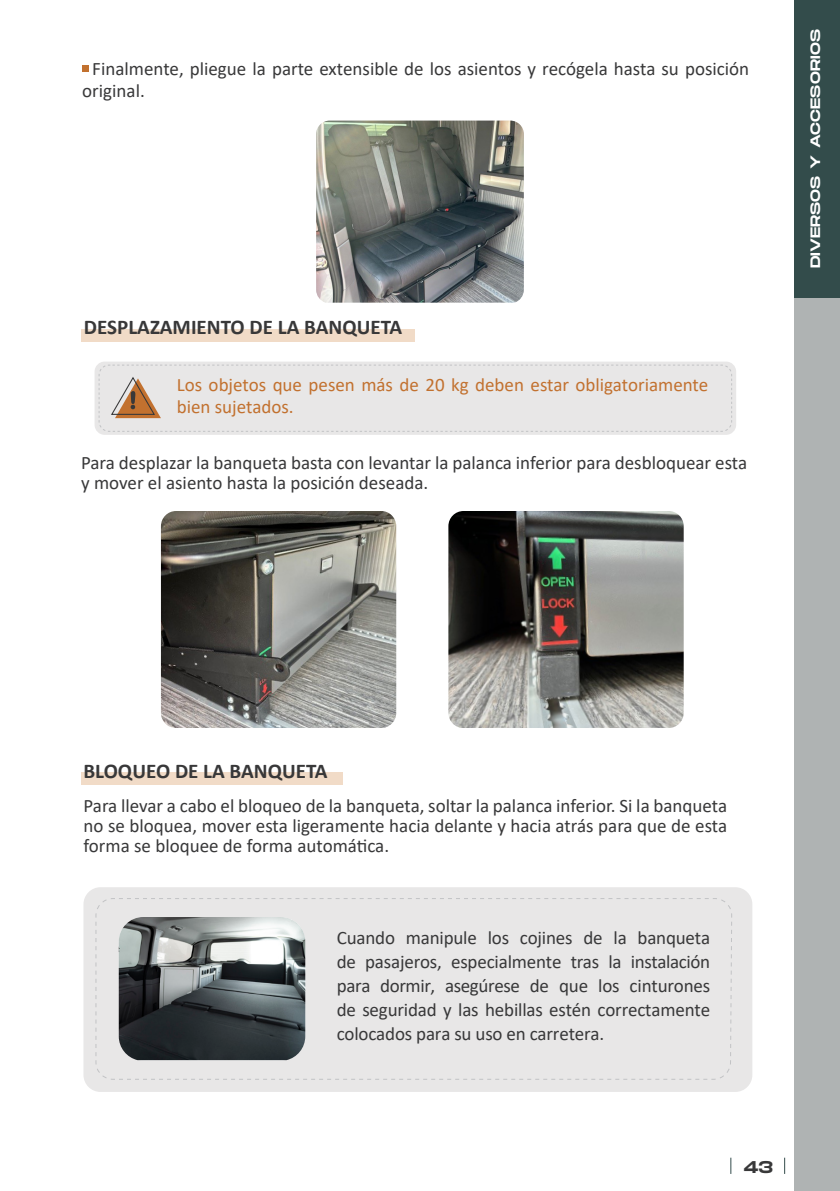
<style>
.page{position:relative;width:840px;height:1191px;background:#fff}
.page>*{position:absolute;margin:0;border:0;box-sizing:border-box;transform-origin:0 0}
.CUERPO{font:700 21px "Calibri";color:#383839}
.CUERPO-2{font:19px/24px "Calibri";color:#383839}
.CUERPO-3{font:19px/22px "Calibri";color:#c2712f}
.t1{font:17px "Monument Extended";color:#383839}
.CUERPO-4{font:13.6px "Monument Extended";letter-spacing:.005em;color:#fff}
</style>
<div class="page">
<div style="left:794px;top:0;width:45px;height:1191px;background:#afb3b3"></div>
<div style="left:794px;top:0;width:45px;height:298px;background:#334c4b"></div>
<svg style="left:82px;top:66px;width:6px;height:6px"></svg>
<img style="left:316px;top:121px;width:207px;height:182px">
<div style="left:94px;top:361px;width:641px;height:74px;background:#e8e7e7;border-radius:10px"></div>
<div style="left:81px;top:329px;width:334px;height:12px;background:#f1dbc7"></div>
<img style="left:161px;top:511px;width:235px;height:217px">
<svg style="left:99px;top:365px;width:632px;height:67px"></svg>
<img style="left:448px;top:511px;width:235px;height:217px">
<div style="left:81px;top:772px;width:262px;height:13px;background:#f1dbc7"></div>
<div style="left:83px;top:887px;width:669px;height:205px;background:#e8e7e7;border-radius:17px"></div>
<svg style="left:95px;top:898px;width:637px;height:182px"></svg>
<img style="left:119px;top:917px;width:186px;height:143px">
<svg style="left:730px;top:1157px;width:1px;height:16px"></svg>
<p class="CUERPO-2" style="left:82px;top:57px;width:668px;line-height:22px;text-indent:10px">Finalmente, pliegue la parte extensible de los asientos y recógela hasta su posición original.</p>
<p class="CUERPO" style="left:84px;top:312px;width:319px">DESPLAZAMIENTO DE LA BANQUETA</p>
<p class="CUERPO-3" style="left:177px;top:373px;width:532px">Los objetos que pesen más de 20 kg deben estar obligatoriamente bien sujetados.</p>
<p class="CUERPO-2" style="left:81px;top:452px;width:667px;line-height:20px">Para desplazar la banqueta basta con levantar la palanca inferior para desbloquear esta y mover el asiento hasta la posición deseada.</p>
<p class="CUERPO-4" style="left:805px;top:268px;width:240px;rotate:-90deg">DIVERSOS Y ACCESORIOS</p>
<p class="CUERPO" style="left:83px;top:756px;width:245px">BLOQUEO DE LA BANQUETA</p>
<p class="CUERPO-2" style="left:83px;top:795px;width:645px;line-height:20px;text-align:justify">Para llevar a cabo el bloqueo de la banqueta, soltar la palanca inferior. Si la banqueta no se bloquea, mover esta ligeramente hacia delante y hacia atrás para que de esta forma se bloquee de forma automática.</p>
<p class="CUERPO-2" style="left:336px;top:924px;width:375px;text-align:justify">Cuando manipule los cojines de la banqueta de pasajeros, especialmente tras la instalación para dormir, asegúrese de que los cinturones de seguridad y las hebillas estén correctamente colocados para su uso en carretera.</p>
<p class="t1" style="left:743px;top:1154px;width:31px">43</p>
</div>
